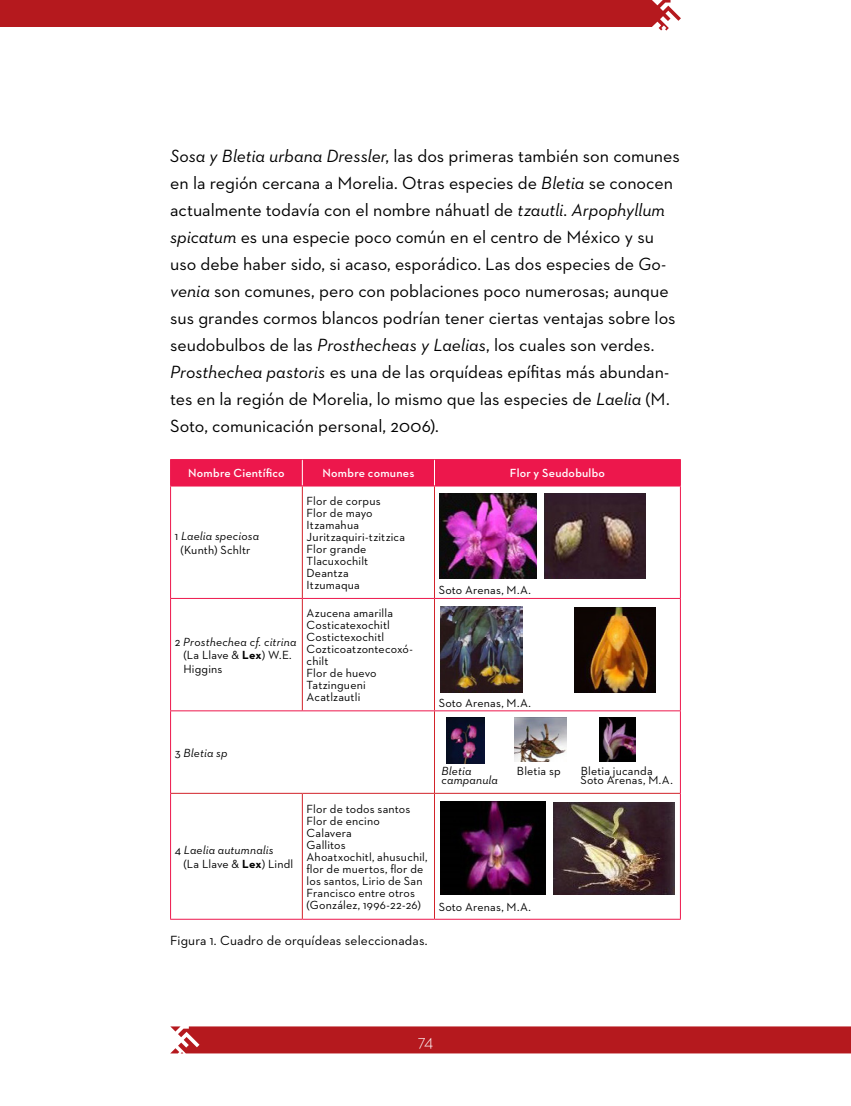
<style>
.page{position:relative;width:851px;height:1106px;background:#fff}
.page>*{position:absolute;margin:0;border:0;box-sizing:border-box;transform-origin:0 0}
.t1{font:18px/27px "Neutraface 2 Text";color:#000}
.t2{font:300 18px "Neutraface 2 Text";color:#fff}
.t3{font:13.5px "Neutraface 2 Text";letter-spacing:.01em;color:#000}
.t4{font:12px/12px "Neutraface 2 Text";letter-spacing:.015em;color:#000}
.t5{font:600 12px "Neutraface 2 Text";letter-spacing:.02em;color:#fff}
.t6{font:italic 12px "Neutraface 2 Text";letter-spacing:.015em;color:#000}
.s1{font-style:italic}
.s2{font-weight:700}
.s3{font-style:normal}
</style>
<div class="page">
<svg style="left:651px;top:0;width:29px;height:31px"></svg>
<div style="left:170px;top:1026px;width:680px;height:27px;background:#b5191e"></div>
<div style="left:0;top:0;width:651px;height:27px;background:#b5191e"></div>
<hr style="left:302px;top:486px;width:1px;height:112px;background:#d2232a">
<hr style="left:434px;top:486px;width:1px;height:112px;background:#d2232a">
<hr style="left:302px;top:599px;width:1px;height:111px;background:#d2232a">
<hr style="left:434px;top:599px;width:1px;height:111px;background:#d2232a">
<hr style="left:434px;top:711px;width:1px;height:82px;background:#d2232a">
<hr style="left:171px;top:793px;width:131px;height:1px;background:#d2232a">
<hr style="left:302px;top:793px;width:132px;height:1px;background:#d2232a">
<hr style="left:302px;top:793px;width:1px;height:125px;background:#d2232a">
<hr style="left:434px;top:793px;width:246px;height:1px;background:#d2232a">
<hr style="left:434px;top:793px;width:1px;height:125px;background:#d2232a">
<div style="left:170px;top:459px;width:511px;height:27px;background:#ed174c"></div>
<hr style="left:170px;top:598px;width:132px;height:1px;background:#ed174c">
<hr style="left:302px;top:598px;width:132px;height:1px;background:#ed174c">
<hr style="left:434px;top:598px;width:246px;height:1px;background:#ed174c">
<hr style="left:170px;top:710px;width:132px;height:1px;background:#ed174c">
<hr style="left:302px;top:710px;width:132px;height:1px;background:#ed174c">
<hr style="left:434px;top:710px;width:246px;height:1px;background:#ed174c">
<hr style="left:170px;top:485px;width:132px;height:1px;background:#ed174c">
<hr style="left:170px;top:486px;width:1px;height:112px;background:#ed174c">
<hr style="left:302px;top:485px;width:132px;height:1px;background:#ed174c">
<hr style="left:434px;top:485px;width:246px;height:1px;background:#ed174c">
<hr style="left:680px;top:486px;width:1px;height:112px;background:#ed174c">
<hr style="left:170px;top:599px;width:1px;height:111px;background:#ed174c">
<hr style="left:680px;top:599px;width:1px;height:111px;background:#ed174c">
<hr style="left:170px;top:711px;width:1px;height:82px;background:#ed174c">
<hr style="left:680px;top:711px;width:1px;height:82px;background:#ed174c">
<hr style="left:170px;top:793px;width:1px;height:125px;background:#ed174c">
<hr style="left:680px;top:793px;width:1px;height:125px;background:#ed174c">
<hr style="left:170px;top:918px;width:132px;height:1px;background:#ed174c">
<hr style="left:302px;top:918px;width:132px;height:1px;background:#ed174c">
<hr style="left:434px;top:918px;width:246px;height:1px;background:#ed174c">
<img style="left:440px;top:493px;width:96px;height:85px">
<img style="left:544px;top:494px;width:101px;height:84px">
<img style="left:440px;top:606px;width:82px;height:86px">
<img style="left:574px;top:607px;width:81px;height:85px">
<img style="left:446px;top:717px;width:38px;height:46px">
<img style="left:514px;top:717px;width:52px;height:44px">
<img style="left:600px;top:717px;width:36px;height:45px">
<img style="left:440px;top:801px;width:105px;height:93px">
<img style="left:553px;top:802px;width:121px;height:92px">
<p class="t1" style="left:170px;top:142px;width:511px"><span class="s1">Sosa y Bletia urbana Dressler</span>, las dos primeras también son comunes en la región cercana a Morelia. Otras especies de <span class="s1">Bletia</span> se conocen actualmente todavía con el nombre náhuatl de <span class="s1">tzautli</span>. <span class="s1">Arpophyllum spicatum</span> es una especie poco común en el centro de México y su uso debe haber sido, si acaso, esporádico. Las dos especies de <span class="s1">Go&shy;venia</span> son comunes, pero con poblaciones poco numerosas; aunque sus grandes cormos blancos podrían tener ciertas ventajas sobre los seudobulbos de las <span class="s1">Prosthecheas y Laelias</span>, los cuales son verdes.<br><span class="s1">Prosthechea pastoris</span> es una de las orquídeas epífitas más abundan&shy;tes en la región de Morelia, lo mismo que las especies de <span class="s1">Laelia</span> (M.<br>Soto, comunicación personal, 2006).</p>
<p class="t5" style="left:188px;top:466px;width:98px">Nombre Científico</p>
<p class="t5" style="left:322px;top:466px;width:93px">Nombre comunes</p>
<p class="t5" style="left:510px;top:466px;width:96px">Flor y Seudobulbo</p>
<p class="t4" style="left:175px;top:529px;width:86px;line-height:13.5px;text-align:center">1 <span class="s1">Laelia speciosa </span>(Kunth) Schltr</p>
<p class="t4" style="left:183px;top:635px;width:114px;line-height:13.5px;text-indent:-9px">2 <span class="s1">Prosthechea cf. citrina </span>(La Llave &amp; <span class="s2">Lex</span>) W.E.<br>Higgins</p>
<p class="t4" style="left:306px;top:494px;width:100px">Flor de corpus<br>Flor de mayo<br>Itzamahua<br>Juritzaquiri-tzitzica<br>Flor grande<br>Tlacuxochilt<br>Deantza<br>Itzumaqua</p>
<p class="t4" style="left:306px;top:607px;width:108px">Azucena amarilla<br>Costicatexochitl<br>Costictexochitl<br>Cozticoatzontecoxó&shy;chilt<br>Flor de huevo<br>Tatzingueni<br>Acatlzautli</p>
<p class="t4" style="left:438px;top:584px;width:94px">Soto Arenas, M.A.</p>
<p class="t4" style="left:438px;top:696px;width:94px">Soto Arenas, M.A.</p>
<p class="t6" style="left:175px;top:745px;width:54px"><span class="s3">3</span> Bletia sp</p>
<p class="t4" style="left:183px;top:843px;width:111px;line-height:13.5px;text-indent:-9px">4 <span class="s1">Laelia autumnalis<br></span>(La Llave &amp; <span class="s2">Lex</span>) Lindl</p>
<p class="t4" style="left:306px;top:802px;width:122px">Flor de todos santos<br>Flor de encino<br>Calavera<br>Gallitos<br>Ahoatxochitl, ahusuchil, flor de muertos, flor de los santos, Lirio de San<br>Francisco entre otros (González, 1996-22-26)</p>
<p class="t3" style="left:170px;top:932px;width:259px">Figura 1. Cuadro de orquídeas seleccionadas.</p>
<p class="t6" style="left:441px;top:763px;width:31px">Bletia</p>
<p class="t4" style="left:516px;top:764px;width:45px">Bletia sp</p>
<p class="t4" style="left:580px;top:764px;width:73px">Bletia jucanda</p>
<p class="t6" style="left:441px;top:772px;width:58px">campanula</p>
<p class="t4" style="left:580px;top:773px;width:94px">Soto Arenas, M.A.</p>
<p class="t4" style="left:438px;top:900px;width:94px">Soto Arenas, M.A.</p>
<p class="t2" style="left:417px;top:1029px;width:17px">74</p>
</div>
